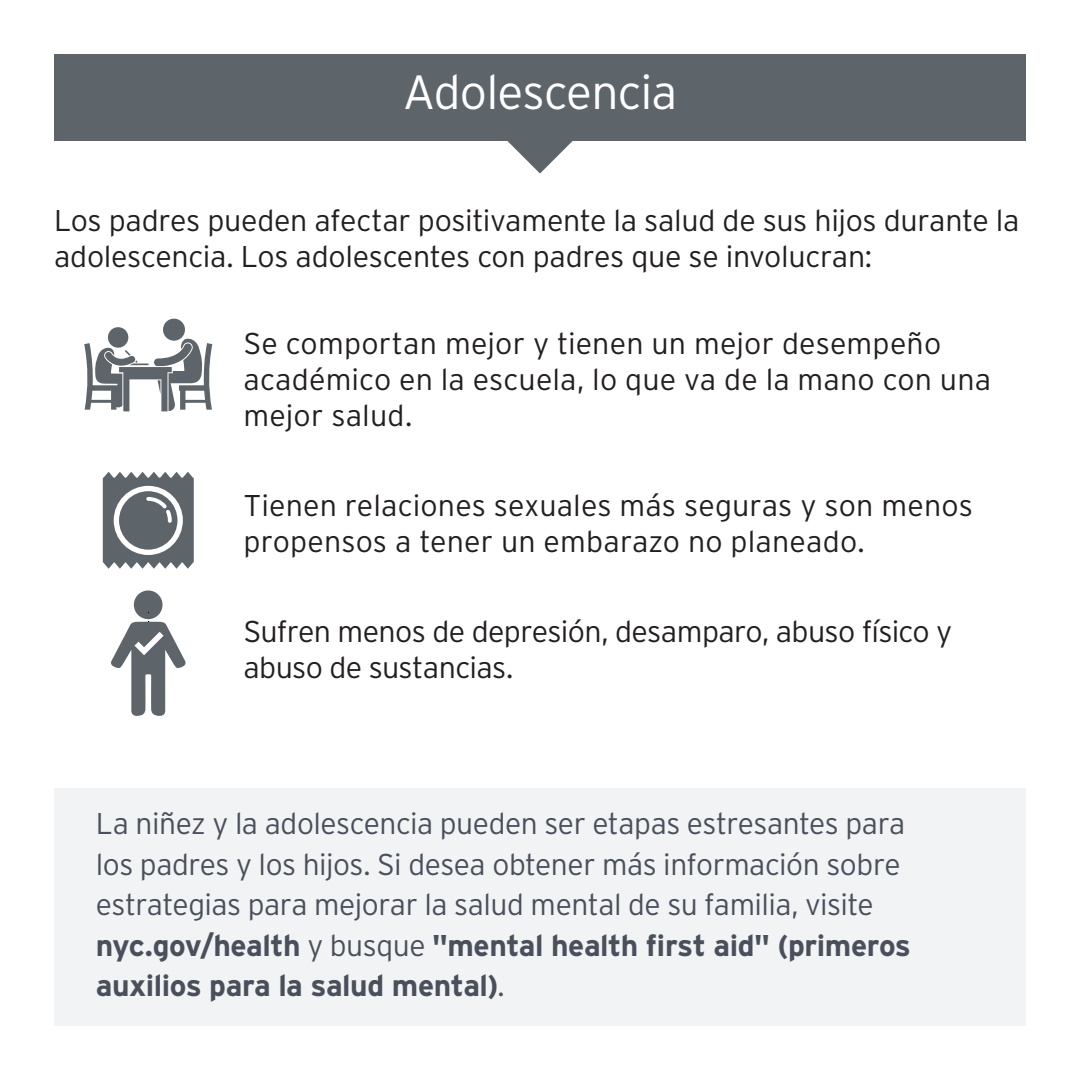
<style>
.page{position:relative;width:1080px;height:1080px;background:#fff}
.page>*{position:absolute;margin:0;border:0;box-sizing:border-box;transform-origin:0 0}
.hed{font:300 48px "Interstate";letter-spacing:-.02em;color:#fff}
.body_bullet_Purple{font:300 30px/36px "Interstate";letter-spacing:-.005em;color:#231f20}
.body{font:300 30px/40.5px "Interstate";letter-spacing:-.015em;color:#4a505b}
.s1{font-weight:700}
</style>
<div class="page">
<svg style="left:442px;top:140px;width:196px;height:34px"></svg>
<div style="left:54px;top:54px;width:972px;height:86px;background:#5d646a"></div>
<div style="left:54px;top:788px;width:972px;height:238px;background:#f2f3f4"></div>
<div style="left:134px;top:590px;width:29px;height:29px;background:#5d646a;border-radius:50%"></div>
<svg style="left:111px;top:622px;width:75px;height:94px"></svg>
<svg style="left:84px;top:318px;width:128px;height:93px"></svg>
<svg style="left:103px;top:472px;width:91px;height:97px"></svg>
<p class="hed" style="left:403px;top:66px;width:276px">Adolescencia</p>
<p class="body_bullet_Purple" style="left:54px;top:202px;width:967px">Los padres pueden afectar positivamente la salud de sus hijos durante la adolescencia. Los adolescentes con padres que se involucran:</p>
<p class="body_bullet_Purple" style="left:243px;top:326px;width:749px">Se comportan mejor y tienen un mejor desempeño académico en la escuela, lo que va de la mano con una mejor salud.</p>
<p class="body_bullet_Purple" style="left:243px;top:488px;width:731px">Tienen relaciones sexuales más seguras y son menos propensos a tener un embarazo no planeado.</p>
<p class="body_bullet_Purple" style="left:243px;top:614px;width:710px">Sufren menos de depresión, desamparo, abuso físico y abuso de sustancias.</p>
<p class="body" style="left:96px;top:803px;width:817px">La niñez y la adolescencia pueden ser etapas estresantes para los padres y los hijos. Si desea obtener más información sobre estrategias para mejorar la salud mental de su familia, visite <span class="s1">nyc.gov/health</span> y busque <span class="s1">"mental health first aid" (primeros auxilios para la salud mental)</span>.</p>
</div>
